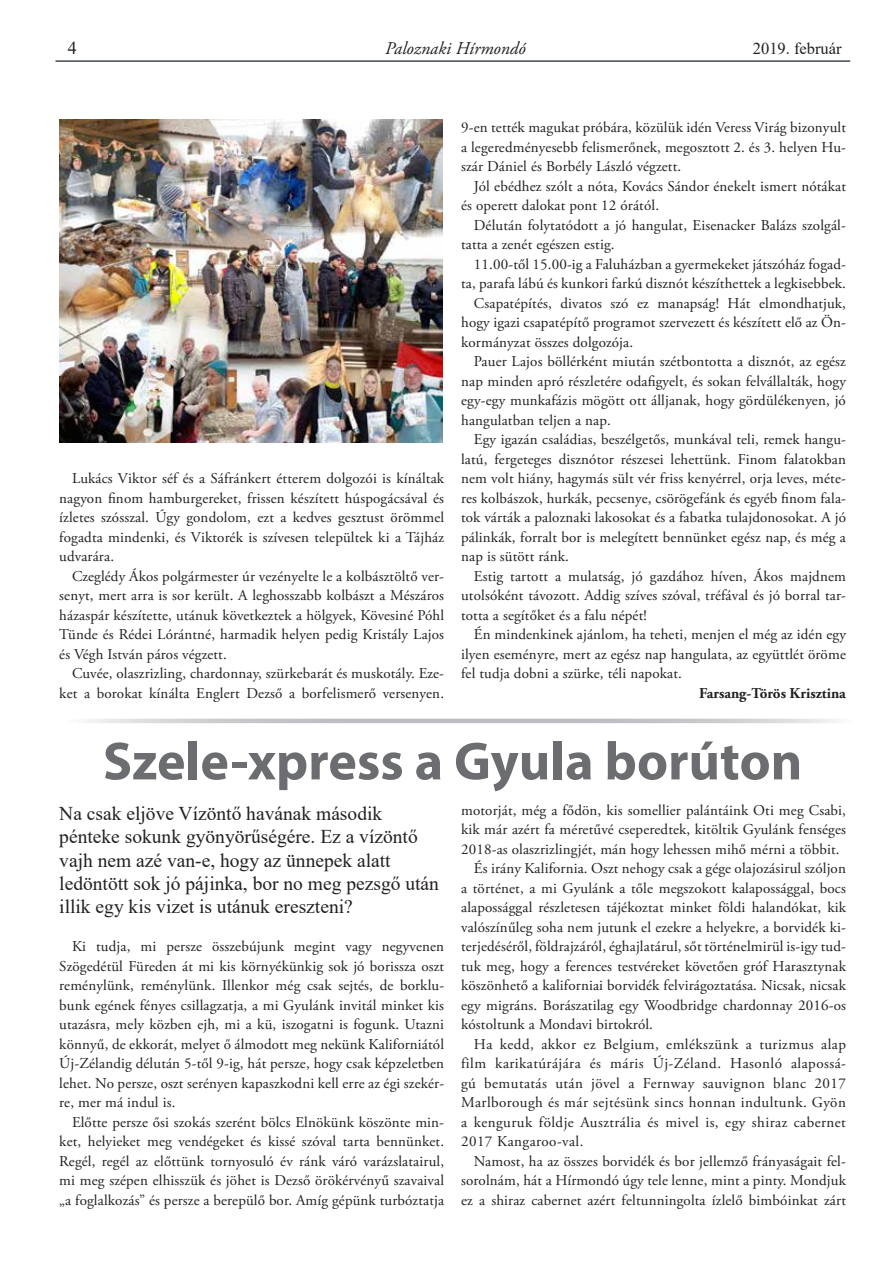
<style>
.page{position:relative;width:893px;height:1263px;background:#fff}
.page>*{position:absolute;margin:0;border:0;box-sizing:border-box;transform-origin:0 0}
.t1{font:700 54px "Myriad Pro";color:#6c6d70}
.t2{font:19.5px/23.4px "Times New Roman";color:#231f20}
.t3{font:italic 18px "Adobe Garamond Pro";color:#231f20}
.t4{font:18px "Times New Roman";color:#231f20}
.t5{font:16.5px "Times New Roman";color:#231f20}
.t6{font:15px/19.5px "Adobe Garamond Pro";letter-spacing:.01em;color:#231f20;text-align:justify}
.t7{font:15px "Adobe Garamond Pro";letter-spacing:.03em;color:#231f20}
.t8{font:700 15px "Adobe Garamond Pro";color:#231f20}
</style>
<div class="page">
<hr style="left:55px;top:60px;width:795px;height:2px;background:#424b4e">
<img style="left:59px;top:119px;width:383px;height:323px">
<svg style="left:86px;top:719px;width:749px;height:4px;background:#c9cacc"></svg>
<p class="t4" style="left:68px;top:35px;width:10px">4</p>
<p class="t3" style="left:385px;top:37px;width:142px">Paloznaki Hírmondó</p>
<p class="t5" style="left:753px;top:37px;width:90px">2019. február</p>
<p class="t6" style="left:461px;top:118px;width:386px">9-en tették magukat próbára, közülük idén Veress Virág bizonyult a legeredményesebb felismerőnek, megosztott 2. és 3. helyen Hu&shy;szár Dániel és Borbély László végzett.</p>
<p class="t6" style="left:461px;top:177px;width:386px;text-indent:13px">Jól ebédhez szólt a nóta, Kovács Sándor énekelt ismert nótákat és operett dalokat pont 12 órától.</p>
<p class="t6" style="left:461px;top:216px;width:386px;text-indent:13px">Délután folytatódott a jó hangulat, Eisenacker Balázs szolgál&shy;tatta a zenét egészen estig.</p>
<p class="t6" style="left:474px;top:255px;width:374px">11.00-től 15.00-ig a Faluházban a gyermekeket játszóház fogad-</p>
<p class="t6" style="left:461px;top:274px;width:386px">ta, parafa lábú és kunkori farkú disznót készíthettek a legkisebbek.</p>
<p class="t6" style="left:474px;top:294px;width:374px">Csapatépítés, divatos szó ez manapság! Hát elmondhatjuk,</p>
<p class="t6" style="left:461px;top:313px;width:386px">hogy igazi csapatépítő programot szervezett és készített elő az Ön-</p>
<p class="t6" style="left:461px;top:333px;width:174px">kormányzat összes dolgozója.</p>
<p class="t6" style="left:474px;top:352px;width:374px">Pauer Lajos böllérként miután szétbontotta a disznót, az egész</p>
<p class="t6" style="left:461px;top:372px;width:386px">nap minden apró részletére odafigyelt, és sokan felvállalták, hogy</p>
<p class="t6" style="left:461px;top:391px;width:386px">egy-egy munkafázis mögött ott álljanak, hogy gördülékenyen, jó</p>
<p class="t6" style="left:461px;top:411px;width:151px">hangulatban teljen a nap.</p>
<p class="t6" style="left:474px;top:430px;width:374px">Egy igazán családias, beszélgetős, munkával teli, remek hangu-</p>
<p class="t6" style="left:461px;top:450px;width:386px">latú, fergeteges disznótor részesei lehettünk. Finom falatokban</p>
<p class="t6" style="left:461px;top:469px;width:386px">nem volt hiány, hagymás sült vér friss kenyérrel, orja leves, méte-</p>
<p class="t6" style="left:461px;top:489px;width:386px">res kolbászok, hurkák, pecsenye, csörögefánk és egyéb finom fala-</p>
<p class="t6" style="left:461px;top:508px;width:386px">tok várták a paloznaki lakosokat és a fabatka tulajdonosokat. A jó</p>
<p class="t6" style="left:461px;top:528px;width:386px">pálinkák, forralt bor is melegített bennünket egész nap, és még a</p>
<p class="t6" style="left:461px;top:547px;width:109px">nap is sütött ránk.</p>
<p class="t6" style="left:474px;top:567px;width:374px">Estig tartott a mulatság, jó gazdához híven, Ákos majdnem</p>
<p class="t6" style="left:461px;top:586px;width:386px">utolsóként távozott. Addig szíves szóval, tréfával és jó borral tar-</p>
<p class="t6" style="left:461px;top:606px;width:187px">totta a segítőket és a falu népét!</p>
<p class="t6" style="left:474px;top:625px;width:373px">Én mindenkinek ajánlom, ha teheti, menjen el még az idén egy</p>
<p class="t6" style="left:461px;top:645px;width:386px">ilyen eseményre, mert az egész nap hangulata, az együttlét öröme</p>
<p class="t6" style="left:461px;top:664px;width:222px">fel tudja dobni a szürke, téli napokat.</p>
<p class="t8" style="left:699px;top:684px;width:148px">Farsang-Törös Krisztina</p>
<h1 class="t1" style="left:103px;top:726px;width:701px">Szele-xpress a Gyula borúton</h1>
<h2 class="t2" style="left:59px;top:801px;width:381px">Na csak eljöve Vízöntő havának második pénteke sokunk gyönyörűségére. Ez a vízöntő vajh nem azé van-e, hogy az ünnepek alatt ledöntött sok jó pájinka, bor no meg pezsgő után illik egy kis vizet is utánuk ereszteni?</h2>
<p class="t6" style="left:59px;top:937px;width:386px;text-indent:13px">Ki tudja, mi persze összebújunk megint vagy negyvenen Szögedétül Füreden át mi kis környékünkig sok jó borissza oszt reménylünk, reménylünk. Illenkor még csak sejtés, de borklu&shy;bunk egének fényes csillagzatja, a mi Gyulánk invitál minket kis utazásra, mely közben ejh, mi a kü, iszogatni is fogunk. Utazni könnyű, de ekkorát, melyet ő álmodott meg nekünk Kaliforniától Új-Zélandig délután 5-től 9-ig, hát persze, hogy csak képzeletben lehet. No persze, oszt serényen kapaszkodni kell erre az égi szekér&shy;re, mer má indul is.</p>
<p class="t6" style="left:59px;top:1113px;width:386px;text-indent:13px">Előtte persze ősi szokás szerént bölcs Elnökünk köszönte min&shy;ket, helyieket meg vendégeket és kissé szóval tarta bennünket.<br>Regél, regél az előttünk tornyosuló év ránk váró varázslatairul, mi meg szépen elhisszük és jöhet is Dezső örökérvényű szavaival „a foglalkozás” és persze a berepülő bor. Amíg gépünk turbóztatja</p>
<p class="t6" style="left:59px;top:469px;width:386px;text-indent:13px">Lukács Viktor séf és a Sáfránkert étterem dolgozói is kínáltak nagyon finom hamburgereket, frissen készített húspogácsával és ízletes szósszal. Úgy gondolom, ezt a kedves gesztust örömmel fogadta mindenki, és Viktorék is szívesen települtek ki a Tájház udvarára.</p>
<p class="t6" style="left:59px;top:567px;width:386px;text-indent:13px">Czeglédy Ákos polgármester úr vezényelte le a kolbásztöltő ver&shy;senyt, mert arra is sor került. A leghosszabb kolbászt a Mészáros házaspár készítette, utánuk következtek a hölgyek, Kövesiné Póhl Tünde és Rédei Lórántné, harmadik helyen pedig Kristály Lajos és Végh István páros végzett.</p>
<p class="t6" style="left:59px;top:664px;width:386px;text-align:right">Cuvée, olaszrizling, chardonnay, szürkebarát és muskotály. Eze&shy;ket a borokat kínálta Englert Dezső a borfelismerő versenyen.</p>
<p class="t6" style="left:461px;top:801px;width:386px">motorját, még a fődön, kis somellier palántáink Oti meg Csabi,</p>
<p class="t6" style="left:461px;top:820px;width:386px">kik már azért fa méretűvé cseperedtek, kitöltik Gyulánk fenséges</p>
<p class="t6" style="left:461px;top:840px;width:380px">2018-as olaszrizlingjét, mán hogy lehessen mihő mérni a többit.</p>
<p class="t6" style="left:474px;top:859px;width:374px">És irány Kalifornia. Oszt nehogy csak a gége olajozásirul szóljon</p>
<p class="t6" style="left:461px;top:879px;width:386px">a történet, a mi Gyulánk a tőle megszokott kalapossággal, bocs</p>
<p class="t6" style="left:461px;top:898px;width:386px">alapossággal részletesen tájékoztat minket földi halandókat, kik</p>
<p class="t6" style="left:461px;top:918px;width:386px">valószínűleg soha nem jutunk el ezekre a helyekre, a borvidék ki-</p>
<p class="t6" style="left:461px;top:937px;width:386px">terjedéséről, földrajzáról, éghajlatárul, sőt történelmirül is-igy tud-</p>
<p class="t6" style="left:461px;top:957px;width:386px">tuk meg, hogy a ferences testvéreket követően gróf Harasztynak</p>
<p class="t6" style="left:461px;top:976px;width:386px">köszönhető a kaliforniai borvidék felvirágoztatása. Nicsak, nicsak</p>
<p class="t6" style="left:461px;top:996px;width:386px">egy migráns. Borászatilag egy Woodbridge chardonnay 2016-os</p>
<p class="t6" style="left:461px;top:1015px;width:193px">kóstoltunk a Mondavi birtokról.</p>
<p class="t7" style="left:474px;top:1035px;width:374px">Ha kedd, akkor ez Belgium, emlékszünk a turizmus alap</p>
<p class="t7" style="left:461px;top:1054px;width:386px">film karikatúrájára és máris Új-Zéland. Hasonló alapossá-</p>
<p class="t7" style="left:461px;top:1074px;width:386px">gú bemutatás után jövel a Fernway sauvignon blanc 2017</p>
<p class="t7" style="left:461px;top:1093px;width:386px">Marlborough és már sejtésünk sincs honnan indultunk. Gyön</p>
<p class="t7" style="left:461px;top:1113px;width:386px">a kenguruk földje Ausztrália és mivel is, egy shiraz cabernet</p>
<p class="t7" style="left:461px;top:1132px;width:124px">2017 Kangaroo-val.</p>
<p class="t6" style="left:474px;top:1152px;width:373px">Namost, ha az összes borvidék és bor jellemző frányaságait fel-</p>
<p class="t6" style="left:461px;top:1171px;width:386px">sorolnám, hát a Hírmondó úgy tele lenne, mint a pinty. Mondjuk</p>
<p class="t6" style="left:461px;top:1191px;width:386px">ez a shiraz cabernet azért feltunningolta ízlelő bimbóinkat zárt</p>
</div>
